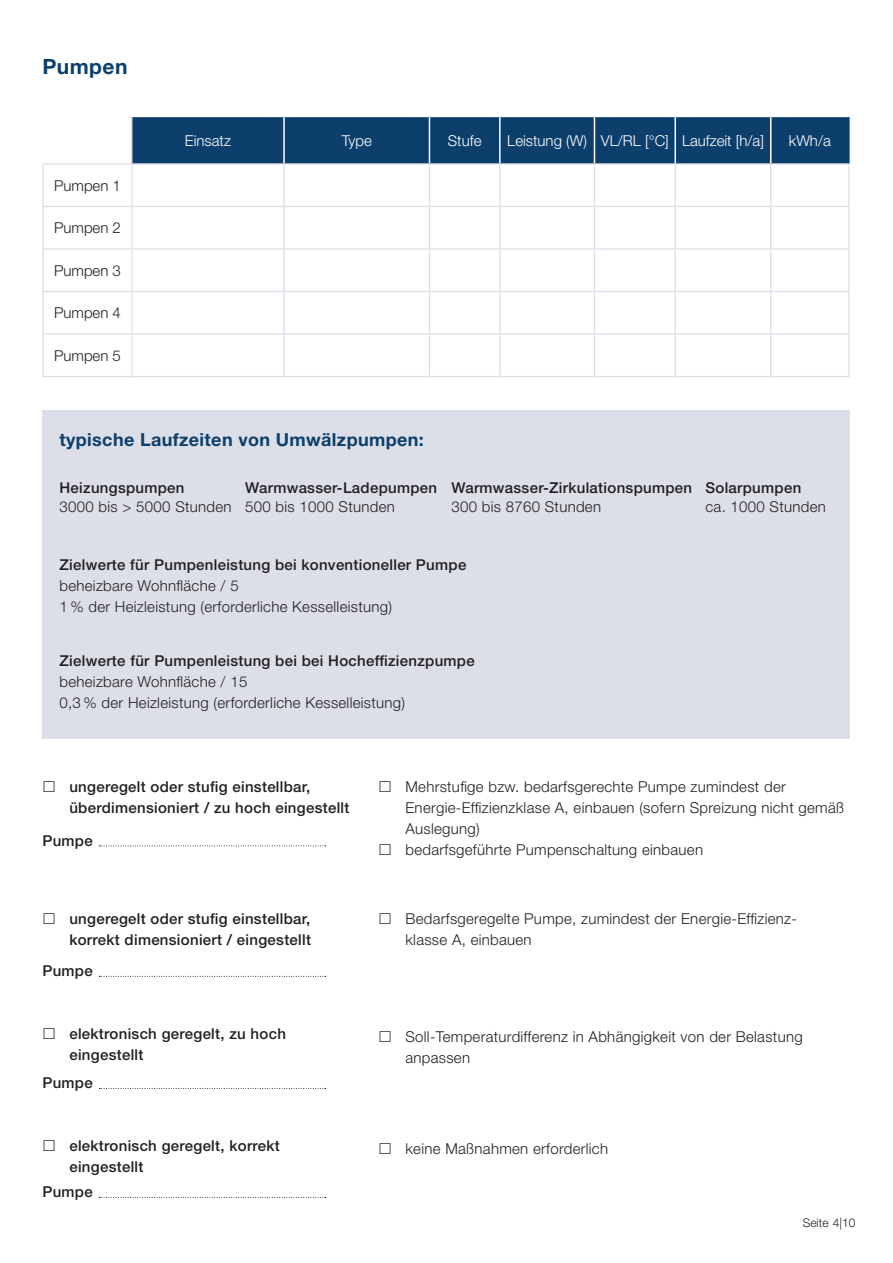
<style>
.page{position:relative;width:893px;height:1263px;background:#fff}
.page>*{position:absolute;margin:0;border:0;box-sizing:border-box;transform-origin:0 0}
.t1{font:700 21px "Helvetica Neue LT Std";letter-spacing:.02em;color:#0c3f6c}
.t2{font:700 18px "Helvetica Neue LT Std";letter-spacing:.02em;color:#0c3f6c}
.t3{font:300 15px/21px "Helvetica Neue LT Std";letter-spacing:.02em;color:#231f20}
.t4{font:500 15px/21px "Helvetica Neue LT Std";letter-spacing:.02em;color:#231f20}
.t5{font:300 15px "Helvetica Neue LT Std";color:#fff}
.t6{font:300 12px "Helvetica Neue LT Std";color:#231f20}
</style>
<div class="page">
<div style="left:43px;top:410px;width:807px;height:328px;background:#dddfe8"></div>
<div style="left:132px;top:117px;width:716px;height:46px;background:#0c3f6c"></div>
<hr style="left:131px;top:335px;width:1px;height:41px;background:#dddfe8">
<hr style="left:429px;top:335px;width:1px;height:41px;background:#dddfe8">
<hr style="left:499px;top:335px;width:1px;height:41px;background:#dddfe8">
<hr style="left:594px;top:335px;width:1px;height:41px;background:#dddfe8">
<hr style="left:675px;top:335px;width:1px;height:41px;background:#dddfe8">
<hr style="left:770px;top:335px;width:1px;height:41px;background:#dddfe8">
<hr style="left:848px;top:335px;width:1px;height:41px;background:#dddfe8">
<hr style="left:43px;top:376px;width:89px;height:1px;background:#dddfe8">
<hr style="left:132px;top:376px;width:152px;height:1px;background:#dddfe8">
<hr style="left:284px;top:376px;width:145px;height:1px;background:#dddfe8">
<hr style="left:429px;top:376px;width:71px;height:1px;background:#dddfe8">
<hr style="left:500px;top:376px;width:94px;height:1px;background:#dddfe8">
<hr style="left:594px;top:376px;width:81px;height:1px;background:#dddfe8">
<hr style="left:675px;top:376px;width:96px;height:1px;background:#dddfe8">
<hr style="left:771px;top:376px;width:78px;height:1px;background:#dddfe8">
<hr style="left:131px;top:117px;width:1px;height:46px;background:#dddfe8">
<hr style="left:43px;top:163px;width:89px;height:2px;background:#dddfe8">
<hr style="left:132px;top:163px;width:152px;height:2px;background:#dddfe8">
<hr style="left:131px;top:165px;width:1px;height:41px;background:#dddfe8">
<hr style="left:284px;top:163px;width:145px;height:2px;background:#dddfe8">
<hr style="left:429px;top:163px;width:71px;height:2px;background:#dddfe8">
<hr style="left:429px;top:165px;width:1px;height:41px;background:#dddfe8">
<hr style="left:500px;top:163px;width:94px;height:2px;background:#dddfe8">
<hr style="left:499px;top:165px;width:1px;height:41px;background:#dddfe8">
<hr style="left:594px;top:163px;width:81px;height:2px;background:#dddfe8">
<hr style="left:594px;top:165px;width:1px;height:41px;background:#dddfe8">
<hr style="left:675px;top:163px;width:96px;height:2px;background:#dddfe8">
<hr style="left:675px;top:165px;width:1px;height:41px;background:#dddfe8">
<hr style="left:771px;top:163px;width:78px;height:2px;background:#dddfe8">
<hr style="left:770px;top:165px;width:1px;height:41px;background:#dddfe8">
<hr style="left:848px;top:165px;width:1px;height:41px;background:#dddfe8">
<hr style="left:43px;top:206px;width:89px;height:1px;background:#dddfe8">
<hr style="left:132px;top:206px;width:151px;height:1px;background:#dddfe8">
<hr style="left:131px;top:207px;width:1px;height:41px;background:#dddfe8">
<hr style="left:285px;top:206px;width:144px;height:1px;background:#dddfe8">
<hr style="left:429px;top:206px;width:71px;height:1px;background:#dddfe8">
<hr style="left:429px;top:207px;width:1px;height:41px;background:#dddfe8">
<hr style="left:500px;top:206px;width:94px;height:1px;background:#dddfe8">
<hr style="left:499px;top:207px;width:1px;height:41px;background:#dddfe8">
<hr style="left:594px;top:206px;width:81px;height:1px;background:#dddfe8">
<hr style="left:594px;top:207px;width:1px;height:41px;background:#dddfe8">
<hr style="left:675px;top:206px;width:96px;height:1px;background:#dddfe8">
<hr style="left:675px;top:207px;width:1px;height:41px;background:#dddfe8">
<hr style="left:771px;top:206px;width:78px;height:1px;background:#dddfe8">
<hr style="left:770px;top:207px;width:1px;height:41px;background:#dddfe8">
<hr style="left:848px;top:207px;width:1px;height:41px;background:#dddfe8">
<hr style="left:43px;top:248px;width:89px;height:2px;background:#dddfe8">
<hr style="left:132px;top:248px;width:151px;height:2px;background:#dddfe8">
<hr style="left:131px;top:250px;width:1px;height:41px;background:#dddfe8">
<hr style="left:285px;top:248px;width:144px;height:2px;background:#dddfe8">
<hr style="left:429px;top:248px;width:71px;height:2px;background:#dddfe8">
<hr style="left:429px;top:250px;width:1px;height:41px;background:#dddfe8">
<hr style="left:500px;top:248px;width:94px;height:2px;background:#dddfe8">
<hr style="left:499px;top:250px;width:1px;height:41px;background:#dddfe8">
<hr style="left:594px;top:248px;width:81px;height:2px;background:#dddfe8">
<hr style="left:594px;top:250px;width:1px;height:41px;background:#dddfe8">
<hr style="left:675px;top:248px;width:96px;height:2px;background:#dddfe8">
<hr style="left:675px;top:250px;width:1px;height:41px;background:#dddfe8">
<hr style="left:771px;top:248px;width:78px;height:2px;background:#dddfe8">
<hr style="left:770px;top:250px;width:1px;height:41px;background:#dddfe8">
<hr style="left:848px;top:250px;width:1px;height:41px;background:#dddfe8">
<hr style="left:43px;top:291px;width:89px;height:1px;background:#dddfe8">
<hr style="left:132px;top:291px;width:151px;height:1px;background:#dddfe8">
<hr style="left:131px;top:292px;width:1px;height:41px;background:#dddfe8">
<hr style="left:285px;top:291px;width:144px;height:1px;background:#dddfe8">
<hr style="left:429px;top:291px;width:71px;height:1px;background:#dddfe8">
<hr style="left:429px;top:292px;width:1px;height:41px;background:#dddfe8">
<hr style="left:500px;top:291px;width:94px;height:1px;background:#dddfe8">
<hr style="left:499px;top:292px;width:1px;height:41px;background:#dddfe8">
<hr style="left:594px;top:291px;width:81px;height:1px;background:#dddfe8">
<hr style="left:594px;top:292px;width:1px;height:41px;background:#dddfe8">
<hr style="left:675px;top:291px;width:96px;height:1px;background:#dddfe8">
<hr style="left:675px;top:292px;width:1px;height:41px;background:#dddfe8">
<hr style="left:771px;top:291px;width:78px;height:1px;background:#dddfe8">
<hr style="left:770px;top:292px;width:1px;height:41px;background:#dddfe8">
<hr style="left:848px;top:292px;width:1px;height:41px;background:#dddfe8">
<hr style="left:43px;top:333px;width:89px;height:2px;background:#dddfe8">
<hr style="left:132px;top:333px;width:151px;height:2px;background:#dddfe8">
<hr style="left:285px;top:333px;width:144px;height:2px;background:#dddfe8">
<hr style="left:429px;top:333px;width:71px;height:2px;background:#dddfe8">
<hr style="left:500px;top:333px;width:94px;height:2px;background:#dddfe8">
<hr style="left:594px;top:333px;width:81px;height:2px;background:#dddfe8">
<hr style="left:675px;top:333px;width:96px;height:2px;background:#dddfe8">
<hr style="left:771px;top:333px;width:78px;height:2px;background:#dddfe8">
<hr style="left:283px;top:117px;width:2px;height:46px;background:#fff">
<hr style="left:283px;top:165px;width:2px;height:41px;background:#dddfe8">
<hr style="left:283px;top:206px;width:2px;height:43px;background:#dddfe8">
<hr style="left:283px;top:249px;width:2px;height:42px;background:#dddfe8">
<hr style="left:283px;top:291px;width:2px;height:43px;background:#dddfe8">
<hr style="left:283px;top:334px;width:2px;height:42px;background:#dddfe8">
<hr style="left:429px;top:117px;width:1px;height:46px;background:#fff">
<hr style="left:499px;top:117px;width:2px;height:46px;background:#fff">
<hr style="left:594px;top:117px;width:1px;height:46px;background:#fff">
<hr style="left:674px;top:117px;width:2px;height:46px;background:#fff">
<hr style="left:848px;top:117px;width:2px;height:46px;background:#0c3f6c">
<hr style="left:43px;top:165px;width:1px;height:41px;background:#dddfe8">
<hr style="left:43px;top:207px;width:1px;height:41px;background:#dddfe8">
<hr style="left:43px;top:250px;width:1px;height:41px;background:#dddfe8">
<hr style="left:43px;top:292px;width:1px;height:41px;background:#dddfe8">
<hr style="left:43px;top:335px;width:1px;height:41px;background:#dddfe8">
<hr style="left:770px;top:117px;width:1px;height:46px;background:#fff">
<svg style="left:99px;top:845px;width:227px;height:1px"></svg>
<svg style="left:99px;top:976px;width:227px;height:1px"></svg>
<svg style="left:99px;top:1088px;width:227px;height:1px"></svg>
<svg style="left:99px;top:1197px;width:227px;height:1px"></svg>
<h1 class="t1" style="left:43px;top:54px;width:86px">Pumpen</h1>
<p class="t3" style="left:54px;top:174px;width:68px">Pumpen 1</p>
<p class="t3" style="left:54px;top:217px;width:68px">Pumpen 2</p>
<p class="t3" style="left:54px;top:259px;width:68px">Pumpen 3</p>
<p class="t3" style="left:54px;top:302px;width:68px">Pumpen 4</p>
<p class="t3" style="left:54px;top:344px;width:68px">Pumpen 5</p>
<p class="t5" style="left:185px;top:131px;width:48px">Einsatz</p>
<p class="t5" style="left:342px;top:131px;width:32px">Type</p>
<p class="t5" style="left:448px;top:131px;width:35px">Stufe</p>
<p class="t5" style="left:507px;top:131px;width:258px">Leistung (W) VL/RL [°C] Laufzeit [h/a]</p>
<p class="t5" style="left:789px;top:131px;width:43px">kWh/a</p>
<p class="t2" style="left:60px;top:429px;width:366px">typische Laufzeiten von Umwälzpumpen:</p>
<p class="t4" style="left:245px;top:477px;width:193px">Warmwasser-Ladepumpen</p>
<p class="t3" style="left:245px;top:496px;width:151px">500 bis 1000 Stunden</p>
<p class="t4" style="left:60px;top:477px;width:127px">Heizungspumpen</p>
<p class="t3" style="left:60px;top:496px;width:174px">3000 bis &gt; 5000 Stunden</p>
<p class="t4" style="left:451px;top:477px;width:242px">Warmwasser-Zirkulationspumpen</p>
<p class="t3" style="left:451px;top:496px;width:151px">300 bis 8760 Stunden</p>
<p class="t4" style="left:705px;top:477px;width:97px">Solarpumpen</p>
<p class="t3" style="left:705px;top:496px;width:122px">ca. 1000 Stunden</p>
<p class="t4" style="left:60px;top:554px;width:408px">Zielwerte für Pumpenleistung bei konventioneller Pumpe</p>
<p class="t3" style="left:60px;top:574px;width:334px">beheizbare Wohnfläche / 5<br>1 % der Heizleistung (erforderliche Kesselleistung)</p>
<p class="t4" style="left:60px;top:650px;width:417px">Zielwerte für Pumpenleistung bei bei Hocheffizienzpumpe</p>
<p class="t3" style="left:60px;top:671px;width:347px">beheizbare Wohnfläche / 15<br>0,3 % der Heizleistung (erforderliche Kesselleistung)</p>
<p class="t4" style="left:69px;top:776px;width:282px">ungeregelt oder stufig einstellbar, überdimensioniert / zu hoch eingestellt</p>
<p class="t4" style="left:42px;top:830px;width:52px">Pumpe</p>
<p class="t4" style="left:69px;top:908px;width:243px">ungeregelt oder stufig einstellbar, korrekt dimensioniert / eingestellt</p>
<p class="t4" style="left:42px;top:960px;width:52px">Pumpe</p>
<p class="t4" style="left:69px;top:1023px;width:218px">elektronisch geregelt, zu hoch eingestellt</p>
<p class="t4" style="left:42px;top:1072px;width:52px">Pumpe</p>
<p class="t4" style="left:69px;top:1135px;width:212px">elektronisch geregelt, korrekt eingestellt</p>
<p class="t4" style="left:42px;top:1181px;width:52px">Pumpe</p>
<p class="t3" style="left:405px;top:776px;width:440px">Mehrstufige bzw. bedarfsgerechte Pumpe zumindest der Energie-Effizienzklase A, einbauen (sofern Spreizung nicht gemäß Auslegung)<br>bedarfsgeführte Pumpenschaltung einbauen</p>
<p class="t3" style="left:405px;top:908px;width:393px">Bedarfsgeregelte Pumpe, zumindest der Energie-Effizienz&shy;klasse A, einbauen</p>
<p class="t3" style="left:405px;top:1025px;width:399px">Soll-Temperaturdifferenz in Abhängigkeit von der Belastung anpassen</p>
<p class="t3" style="left:405px;top:1137px;width:204px">keine Maßnahmen erforderlich</p>
<p class="t6" style="left:803px;top:1215px;width:54px">Seite 4|10</p>
</div>
